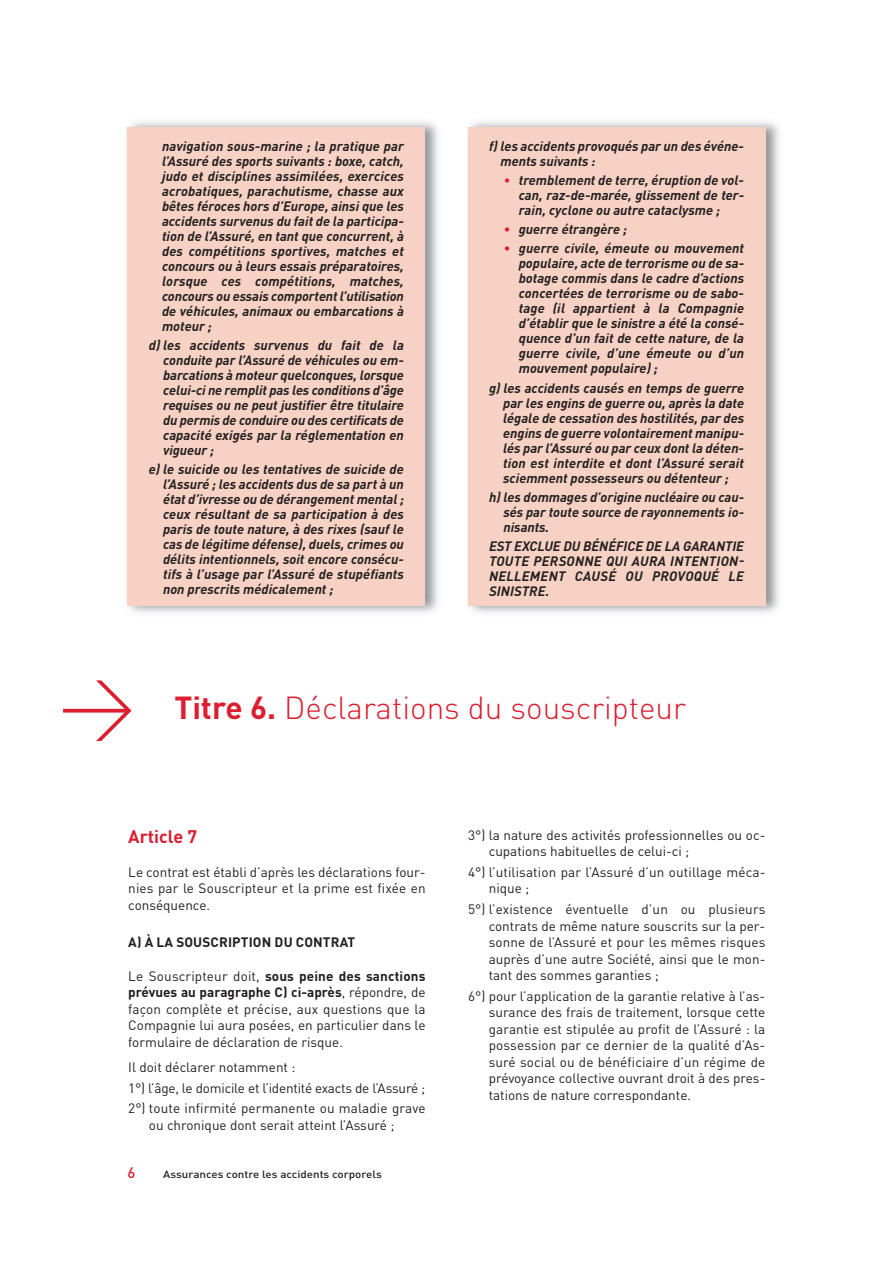
<style>
.page{position:relative;width:893px;height:1263px;background:#fff}
.page>*{position:absolute;margin:0;border:0;box-sizing:border-box;transform-origin:0 0}
.t1{font:300 31.5px "DIN Pro";color:#db1e30}
.t2{font:700 18px "DIN Pro";color:#db1e30}
.t3{font:500 15px "DIN Pro";color:#db1e30}
.t4{font:italic 700 13.5px/15px "DIN Pro";color:#231f20;text-align:justify}
.t5{font:13.5px/16.5px "DIN Pro";color:#231f20;text-align:justify}
.t6{font:700 13.5px "DIN Pro";letter-spacing:.01em;color:#231f20}
.t7{font:500 10.5px "DIN Pro";color:#231f20;scale:1.1 1}
.s1{color:#db1e30}
.s2{font-weight:700}
</style>
<div class="page">
<img style="left:127px;top:121px;width:311px;height:492px">
<div style="left:128px;top:128px;width:297px;height:478px;background:#f7d1c4"></div>
<img style="left:468px;top:121px;width:311px;height:492px">
<div style="left:468px;top:128px;width:297px;height:478px;background:#f7d1c4"></div>
<svg style="left:63px;top:680px;width:69px;height:61px"></svg>
<p class="t4" style="left:162px;top:140px;width:243px">navigation sous-marine ; la pratique par l’Assuré des sports suivants : boxe, catch, judo et disciplines assimilées, exercices acrobatiques, parachutisme, chasse aux bêtes féroces hors d’Europe, ainsi que les accidents survenus du fait de la participa&shy;tion de l’Assuré, en tant que concurrent, à des compétitions sportives, matches et concours ou à leurs essais préparatoires, lorsque ces compétitions, matches, concours ou essais comportent l’utilisation de véhicules, animaux ou embarcations à moteur ;</p>
<p class="t4" style="left:163px;top:339px;width:242px;text-indent:-14px">d) les accidents survenus du fait de la conduite par l’Assuré de véhicules ou em&shy;barcations à moteur quelconques, lorsque celui-ci ne remplit pas les conditions d’âge requises ou ne peut justifier être titulaire du permis de conduire ou des certificats de capacité exigés par la réglementation en vigueur ;</p>
<p class="t4" style="left:163px;top:463px;width:242px;text-indent:-14px">e) le suicide ou les tentatives de suicide de l’Assuré ; les accidents dus de sa part à un état d’ivresse ou de dérangement mental ; ceux résultant de sa participation à des paris de toute nature, à des rixes (sauf le cas de légitime défense), duels, crimes ou délits intentionnels, soit encore consécu&shy;tifs à l’usage par l’Assuré de stupéfiants non prescrits médicalement ;</p>
<p class="t4" style="left:501px;top:140px;width:245px;text-indent:-12px">f) les accidents provoqués par un des événe&shy;ments suivants :</p>
<p class="t4" style="left:519px;top:174px;width:227px;text-indent:-15px"><span class="s1">•</span> tremblement de terre, éruption de vol&shy;can, raz-de-marée, glissement de ter&shy;rain, cyclone ou autre cataclysme ;</p>
<p class="t4" style="left:504px;top:223px;width:125px"><span class="s1">•</span> guerre étrangère ;</p>
<p class="t4" style="left:519px;top:242px;width:227px;text-indent:-15px"><span class="s1">•</span> guerre civile, émeute ou mouvement populaire, acte de terrorisme ou de sa&shy;botage commis dans le cadre d’actions concertées de terrorisme ou de sabo&shy;tage (il appartient à la Compagnie d’établir que le sinistre a été la consé&shy;quence d’un fait de cette nature, de la guerre civile, d’une émeute ou d’un mouvement populaire) ;</p>
<p class="t4" style="left:503px;top:382px;width:243px;text-indent:-14px">g) les accidents causés en temps de guerre par les engins de guerre ou, après la date légale de cessation des hostilités, par des engins de guerre volontairement manipu&shy;lés par l’Assuré ou par ceux dont la déten&shy;tion est interdite et dont l’Assuré serait sciemment possesseurs ou détenteur ;</p>
<p class="t4" style="left:503px;top:491px;width:242px;text-indent:-14px">h) les dommages d’origine nucléaire ou cau&shy;sés par toute source de rayonnements io&shy;nisants.</p>
<p class="t4" style="left:489px;top:540px;width:257px">EST EXCLUE DU BÉNÉFICE DE LA GARANTIE TOUTE PERSONNE QUI AURA INTENTION-NELLEMENT CAUSÉ OU PROVOQUÉ LE SINISTRE.</p>
<h1 class="t1" style="left:174px;top:697px;width:513px"><span class="s2">Titre 6.</span> Déclarations du souscripteur</h1>
<h2 class="t2" style="left:128px;top:830px;width:71px">Article 7</h2>
<p class="t5" style="left:128px;top:865px;width:299px">Le contrat est établi d’après les déclarations four&shy;nies par le Souscripteur et la prime est fixée en conséquence.</p>
<p class="t6" style="left:128px;top:938px;width:228px">A) À LA SOUSCRIPTION DU CONTRAT</p>
<p class="t5" style="left:128px;top:969px;width:299px">Le Souscripteur doit, <span class="s2">sous peine des sanctions prévues au paragraphe C) ci-après</span>, répondre, de façon complète et précise, aux questions que la Compagnie lui aura posées, en particulier dans le formulaire de déclaration de risque.</p>
<p class="t5" style="left:128px;top:1058px;width:299px;line-height:20.7px;text-align:left">Il doit déclarer notamment :<br>1°) l’âge, le domicile et l’identité exacts de l’Assuré ;<br>2°) toute infirmité permanente ou maladie grave</p>
<p class="t5" style="left:149px;top:1118px;width:247px">ou chronique dont serait atteint l’Assuré ;</p>
<p class="t3" style="left:128px;top:1167px;width:9px">6</p>
<p class="t7" style="left:163px;top:1170px;width:200px">Assurances contre les accidents corporels</p>
<p class="t5" style="left:489px;top:828px;width:278px;text-indent:-21px">3°) la nature des activités professionnelles ou oc&shy;cupations habituelles de celui-ci ;</p>
<p class="t5" style="left:489px;top:865px;width:278px;text-indent:-21px">4°) l’utilisation par l’Assuré d’un outillage méca&shy;nique ;</p>
<p class="t5" style="left:489px;top:902px;width:278px;text-indent:-21px">5°) l’existence éventuelle d’un ou plusieurs contrats de même nature souscrits sur la per&shy;sonne de l’Assuré et pour les mêmes risques auprès d’une autre Société, ainsi que le mon&shy;tant des sommes garanties ;</p>
<p class="t5" style="left:489px;top:989px;width:278px;text-indent:-21px">6°) pour l’application de la garantie relative à l’as&shy;surance des frais de traitement, lorsque cette garantie est stipulée au profit de l’Assuré : la possession par ce dernier de la qualité d’As&shy;suré social ou de bénéficiaire d’un régime de prévoyance collective ouvrant droit à des pres&shy;tations de nature correspondante.</p>
</div>
